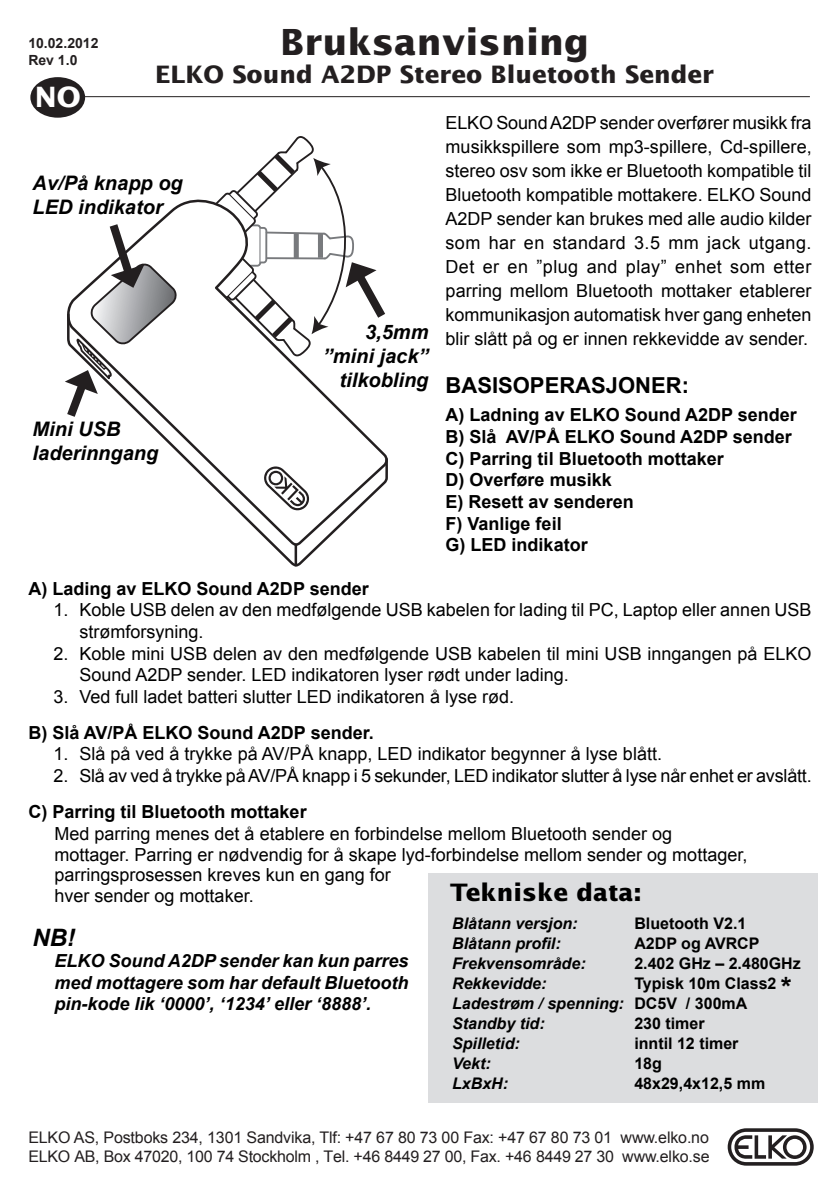
<style>
.page{position:relative;width:840px;height:1191px;background:#fff}
.page>*{position:absolute;margin:0;border:0;box-sizing:border-box;transform-origin:0 0}
.t1{font:700 36px "Lucida Sans";color:#231f20}
.t2{font:700 28px "Lucida Sans";color:#fff}
.t3{font:700 24px "Lucida Sans";color:#231f20}
.t4{font:700 24px "Lucida Sans";color:#000}
.t5{font:italic 700 24px "Arial";color:#000}
.t6{font:700 22px "Arial";color:#000}
.t7{font:italic 700 20px/24px "Arial";color:#000}
.t8{font:18px/24px "Arial";color:#000}
.t9{font:700 18px/21.6px "Arial";color:#000}
.t10{font:italic 700 18px/21.6px "Arial";color:#000;text-align:justify}
.t11{font:16px/19.2px "Arial";letter-spacing:-.01em;color:#231f20}
.t12{font:italic 700 16px/20px "Arial";color:#000}
.t13{font:700 16px "Arial";color:#000}
.t14{font:700 14px/16.8px "Arial";color:#231f20}
.s1{font-style:normal}
.s2{font-style:normal;font-size:28px}
</style>
<div class="page">
<div style="left:428px;top:873px;width:389px;height:230px;background:#dcdddf"></div>
<hr style="left:60px;top:96px;width:749px;height:1px;background:#231f20">
<svg style="left:727px;top:1128px;width:87px;height:38px"></svg>
<svg style="left:150px;top:357px;width:238px;height:210px"></svg>
<hr style="left:294px;top:544px;width:3px;height:21px;background:#231f20">
<svg style="left:264px;top:466px;width:45px;height:45px"></svg>
<svg style="left:212px;top:136px;width:173px;height:221px"></svg>
<svg style="left:65px;top:215px;width:112px;height:211px"></svg>
<div style="left:30px;top:77px;width:55px;height:41px;background:#231f20;border-radius:50%"></div>
<p class="t14" style="left:28px;top:36px;width:72px">10.02.2012<br>Rev 1.0</p>
<h2 class="t2" style="left:35px;top:82px;width:47px">NO</h2>
<h1 class="t1" style="left:280px;top:22px;width:310px">Bruksanvisning</h1>
<h3 class="t3" style="left:155px;top:61px;width:560px">ELKO Sound A2DP Stereo Bluetooth Sender</h3>
<p class="t7" style="left:33px;top:172px;width:152px">Av/På knapp og<br>LED indikator</p>
<p class="t7" style="left:33px;top:417px;width:127px">Mini USB laderinngang</p>
<p class="t7" style="left:322px;top:321px;width:107px;text-align:right">3,5mm ”mini jack” tilkobling</p>
<p class="t8" style="left:445px;top:111px;width:367px;text-align:justify">ELKO Sound A2DP sender overfører musikk fra musikkspillere som mp3-spillere, Cd-spillere, stereo osv som ikke er Bluetooth kompatible til Bluetooth kompatible mottakere. ELKO Sound A2DP sender kan brukes med alle audio kilder som har en standard 3.5 mm jack utgang.<br>Det er en ”plug and play” enhet som etter parring mellom Bluetooth mottaker etablerer kommunikasjon automatisk hver gang enheten blir slått på og er innen rekkevidde av sender.</p>
<p class="t6" style="left:445px;top:371px;width:245px">BASISOPERASJONER:</p>
<p class="t9" style="left:445px;top:405px;width:353px">A) Ladning av ELKO Sound A2DP sender<br>B) Slå AV/PÅ ELKO Sound A2DP sender<br>C) Parring til Bluetooth mottaker<br>D) Overføre musikk<br>E) Resett av senderen<br>F) Vanlige feil<br>G) LED indikator</p>
<p class="t9" style="left:28px;top:578px;width:342px">A) Lading av ELKO Sound A2DP sender</p>
<p class="t8" style="left:79px;top:599px;width:733px;line-height:21.6px;text-indent:-26px">1. Koble USB delen av den medfølgende USB kabelen for lading til PC, Laptop eller annen USB strømforsyning.</p>
<p class="t8" style="left:79px;top:642px;width:733px;line-height:21.6px;text-indent:-26px">2. Koble mini USB delen av den medfølgende USB kabelen til mini USB inngangen på ELKO<br>Sound A2DP sender. LED indikatoren lyser rødt under lading.</p>
<p class="t8" style="left:53px;top:684px;width:462px">3. Ved full ladet batteri slutter LED indikatoren å lyse rød.</p>
<p class="t9" style="left:28px;top:722px;width:347px">B) Slå AV/PÅ ELKO Sound A2DP sender.</p>
<p class="t8" style="left:53px;top:742px;width:609px">1. Slå på ved å trykke på AV/PÅ knapp, LED indikator begynner å lyse blått.</p>
<p class="t8" style="left:53px;top:764px;width:759px">2. Slå av ved å trykke på AV/PÅ knapp i 5 sekunder, LED indikator slutter å lyse når enhet er avslått.</p>
<p class="t9" style="left:28px;top:801px;width:280px">C) Parring til Bluetooth mottaker</p>
<p class="t8" style="left:54px;top:822px;width:694px;line-height:21.6px">Med parring menes det å etablere en forbindelse mellom Bluetooth sender og mottager. Parring er nødvendig for å skape lyd-forbindelse mellom sender og mottager,</p>
<h3 class="t4" style="left:450px;top:878px;width:193px">Tekniske data:</h3>
<p class="t12" style="left:452px;top:914px;width:127px">Blåtann versjon:</p>
<p class="t13" style="left:634px;top:913px;width:114px">Bluetooth V2.1</p>
<p class="t12" style="left:452px;top:934px;width:110px">Blåtann profil:</p>
<p class="t13" style="left:634px;top:933px;width:127px">A2DP og AVRCP</p>
<p class="t12" style="left:452px;top:954px;width:135px">Frekvensområde:</p>
<p class="t13" style="left:634px;top:953px;width:168px">2.402 GHz – 2.480GHz</p>
<p class="t12" style="left:452px;top:974px;width:96px">Rekkevidde:</p>
<p class="t8" style="left:54px;top:864px;width:338px;line-height:21.6px">parringsprosessen kreves kun en gang for hver sender og mottaker.</p>
<h3 class="t5" style="left:32px;top:921px;width:44px">NB!</h3>
<p class="t10" style="left:54px;top:950px;width:355px">ELKO Sound A2DP sender kan kun parres med mottagere som har default Bluetooth pin-kode lik ‘0000’, ‘1234’ eller ‘8888’.</p>
<p class="t12" style="left:452px;top:974px;width:341px;text-indent:182px"><span class="s1">Typisk 10m Class2</span> <span class="s2">*<br></span>Ladestrøm / spenning: <span class="s1">DC5V / 300mA<br></span>Standby tid:</p>
<p class="t13" style="left:634px;top:1013px;width:72px">230 timer</p>
<p class="t12" style="left:452px;top:1034px;width:69px">Spilletid:</p>
<p class="t13" style="left:634px;top:1033px;width:106px">inntil 12 timer</p>
<p class="t12" style="left:452px;top:1054px;width:40px">Vekt:</p>
<p class="t13" style="left:634px;top:1053px;width:29px">18g</p>
<p class="t12" style="left:452px;top:1074px;width:57px">LxBxH:</p>
<p class="t13" style="left:634px;top:1073px;width:132px">48x29,4x12,5 mm</p>
<p class="t11" style="left:28px;top:1128px;width:682px">ELKO AS, Postboks 234, 1301 Sandvika, Tlf: +47 67 80 73 00 Fax: +47 67 80 73 01 www.elko.no<br>ELKO AB, Box 47020, 100 74 Stockholm , Tel. +46 8449 27 00, Fax. +46 8449 27 30 www.elko.se</p>
</div>
